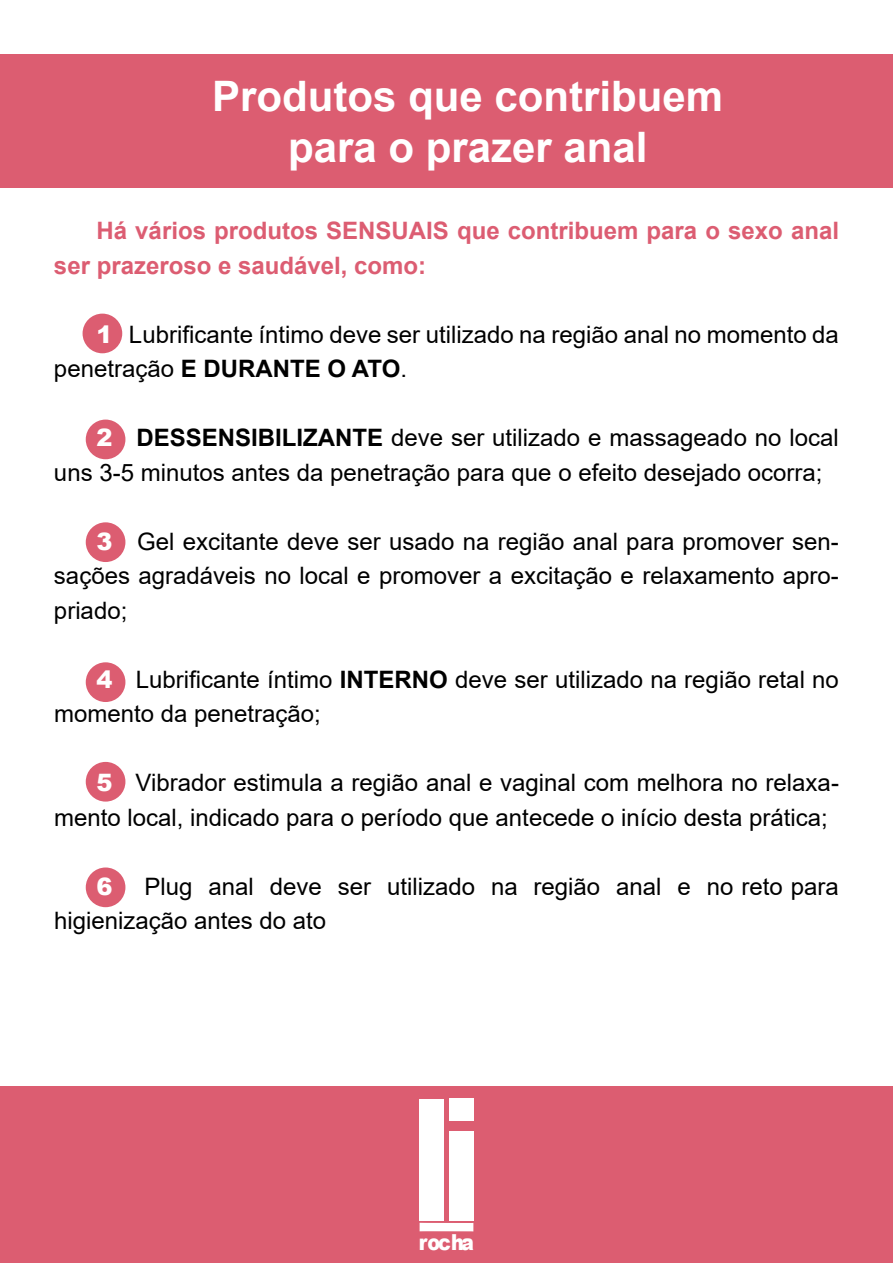
<style>
.page{position:relative;width:893px;height:1263px;background:#fff}
.page>*{position:absolute;margin:0;border:0;box-sizing:border-box;transform-origin:0 0}
.t1{font:700 42px/50.4px "Arial";color:#fff;text-align:center}
.t2{font:24px/34.5px "Arial";color:#000}
.t3{font:700 24px/34.5px "Arial";color:#dc5d72}
.t4{font:900 24px "Arial";color:#fff}
.t5{font:900 22.05px "Arial";letter-spacing:-.055em;color:#fff;scale:.87 1}
.s1{font-weight:900;color:#fff}
.s2{font-weight:700}
</style>
<div class="page">
<div style="left:86px;top:867px;width:39px;height:40px;background:#dc5d71;border-radius:50%"></div>
<div style="left:83px;top:314px;width:39px;height:39px;background:#dc5d71;border-radius:50%"></div>
<div style="left:86px;top:420px;width:39px;height:39px;background:#dc5d71;border-radius:50%"></div>
<div style="left:86px;top:522px;width:39px;height:40px;background:#dc5d71;border-radius:50%"></div>
<div style="left:86px;top:662px;width:39px;height:40px;background:#dc5d71;border-radius:50%"></div>
<div style="left:86px;top:762px;width:39px;height:39px;background:#dc5d71;border-radius:50%"></div>
<div style="left:0;top:54px;width:893px;height:133px;background:#dc5d71"></div>
<div style="left:0;top:1086px;width:893px;height:177px;background:#dc5d71"></div>
<svg style="left:420px;top:1223px;width:53px;height:8px"></svg>
<div style="left:420px;top:1099px;width:24px;height:122px;background:#fff"></div>
<div style="left:449px;top:1131px;width:24px;height:90px;background:#fff"></div>
<div style="left:449px;top:1099px;width:24px;height:22px;background:#fff"></div>
<h1 class="t1" style="left:212px;top:72px;width:513px">Produtos que contribuem para o prazer anal</h1>
<p class="t3" style="left:54px;top:214px;width:786px;text-indent:43px">Há vários produtos SENSUAIS que contribuem para o sexo anal ser prazeroso e saudável, como:</p>
<p class="t2" style="left:54px;top:317px;width:786px;text-indent:43px"><span class="s1">1</span> Lubrificante íntimo deve ser utilizado na região anal no momento da penetração <span class="s2">E DURANTE O ATO</span>.</p>
<p class="t2" style="left:54px;top:421px;width:786px;text-indent:43px"><span class="s1">2</span> <span class="s2">DESSENSIBILIZANTE</span> deve ser utilizado e massageado no local uns 3-5 minutos antes da penetração para que o efeito desejado ocorra;</p>
<p class="t2" style="left:54px;top:524px;width:786px;text-align:justify;text-indent:43px"><span class="s1">3</span> Gel excitante deve ser usado na região anal para promover sen&shy;sações agradáveis no local e promover a excitação e relaxamento apro&shy;priado;</p>
<p class="t2" style="left:54px;top:662px;width:786px;text-indent:43px"><span class="s1">4</span> Lubrificante íntimo <span class="s2">INTERNO</span> deve ser utilizado na região retal no momento da penetração;</p>
<p class="t2" style="left:54px;top:766px;width:786px;text-indent:43px"><span class="s1">5</span> Vibrador estimula a região anal e vaginal com melhora no relaxa&shy;mento local, indicado para o período que antecede o início desta prática;</p>
<p class="t4" style="left:97px;top:869px;width:18px">6</p>
<p class="t2" style="left:54px;top:869px;width:786px;text-indent:90px">Plug anal deve ser utilizado na região anal e no reto para higienização antes do ato</p>
<p class="t5" style="left:419px;top:1226px;width:65px">rocha</p>
</div>
